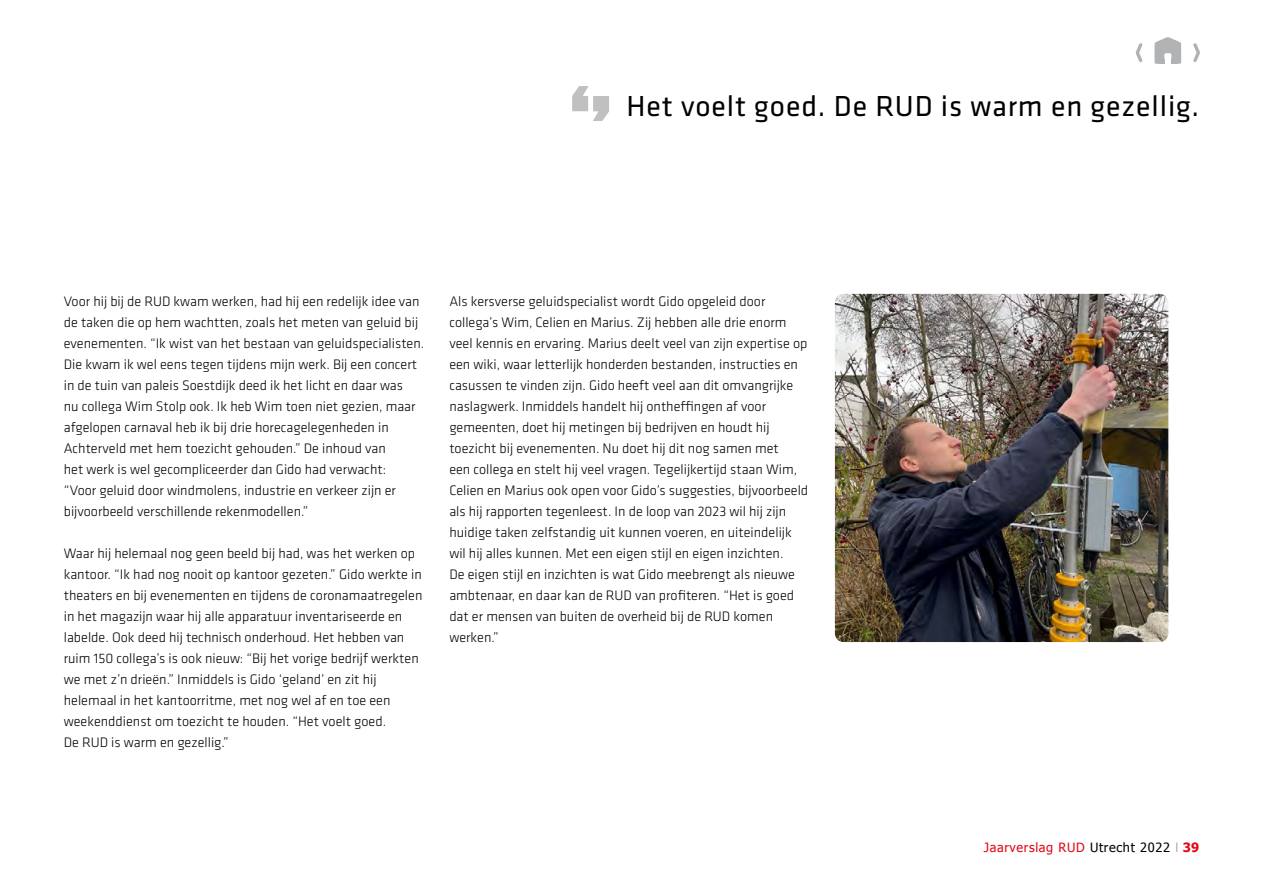
<style>
.page{position:relative;width:1263px;height:893px;background:#fff}
.page>*{position:absolute;margin:0;border:0;box-sizing:border-box;transform-origin:0 0}
.t1{font:132.9px "Klavika";color:#c0c0c0;scale:1.4 1}
.t2{font:30px "Klavika";letter-spacing:.03em;color:#000}
.t3{font:300 14.25px/21px "Klavika";color:#000}
.t4{font:12.75px "Tahoma";letter-spacing:.05em;color:#e20613}
.s1{color:#000}
.s2{font-family:"Klavika";font-weight:300;font-size:14.25px;color:#939393}
.s3{font-weight:700}
</style>
<div class="page">
<svg style="left:1135px;top:43px;width:8px;height:19px"></svg>
<svg style="left:1193px;top:43px;width:7px;height:19px"></svg>
<svg style="left:1154px;top:37px;width:27px;height:27px"></svg>
<img style="left:835px;top:294px;width:333px;height:348px">
<p class="t1" style="left:556px;top:57px;width:35px">‘</p>
<p class="t1" style="left:625px;top:151px;width:35px;rotate:-180deg">‘</p>
<p class="t2" style="left:626px;top:90px;width:574px">Het voelt goed. De RUD is warm en gezellig.</p>
<p class="t3" style="left:64px;top:291px;width:362px">Voor hij bij de RUD kwam werken, had hij een redelijk idee van de taken die op hem wachtten, zoals het meten van geluid bij evenementen. “Ik wist van het bestaan van geluidspecialisten.<br>Die kwam ik wel eens tegen tijdens mijn werk. Bij een concert in de tuin van paleis Soestdijk deed ik het licht en daar was<br>nu collega Wim Stolp ook. Ik heb Wim toen niet gezien, maar afgelopen carnaval heb ik bij drie horecagelegenheden in Achterveld met hem toezicht gehouden.” De inhoud van<br>het werk is wel gecompliceerder dan Gido had verwacht:<br>“Voor geluid door windmolens, industrie en verkeer zijn er bijvoorbeeld verschillende rekenmodellen.”</p>
<p class="t3" style="left:64px;top:543px;width:360px">Waar hij helemaal nog geen beeld bij had, was het werken op kantoor. “Ik had nog nooit op kantoor gezeten.” Gido werkte in theaters en bij evenementen en tijdens de coronamaatregelen in het magazijn waar hij alle apparatuur inventariseerde en labelde. Ook deed hij technisch onderhoud. Het hebben van ruim 150 collega’s is ook nieuw: “Bij het vorige bedrijf werkten we met z’n drieën.” Inmiddels is Gido ‘geland’ en zit hij helemaal in het kantoorritme, met nog wel af en toe een weekenddienst om toezicht te houden. “Het voelt goed.<br>De RUD is warm en gezellig.”</p>
<p class="t3" style="left:449px;top:291px;width:360px">Als kersverse geluidspecialist wordt Gido opgeleid door collega’s Wim, Celien en Marius. Zij hebben alle drie enorm veel kennis en ervaring. Marius deelt veel van zijn expertise op een wiki, waar letterlijk honderden bestanden, instructies en casussen te vinden zijn. Gido heeft veel aan dit omvangrijke naslagwerk. Inmiddels handelt hij ontheffingen af voor gemeenten, doet hij metingen bij bedrijven en houdt hij toezicht bij evenementen. Nu doet hij dit nog samen met<br>een collega en stelt hij veel vragen. Tegelijkertijd staan Wim, Celien en Marius ook open voor Gido’s suggesties, bijvoorbeeld als hij rapporten tegenleest. In de loop van 2023 wil hij zijn huidige taken zelfstandig uit kunnen voeren, en uiteindelijk wil hij alles kunnen. Met een eigen stijl en eigen inzichten.<br>De eigen stijl en inzichten is wat Gido meebrengt als nieuwe ambtenaar, en daar kan de RUD van profiteren. “Het is goed dat er mensen van buiten de overheid bij de RUD komen werken.”</p>
<p class="t4" style="left:984px;top:839px;width:217px">Jaarverslag RUD <span class="s1">Utrecht 2022</span> <span class="s2">I</span> <span class="s3">39</span></p>
</div>
